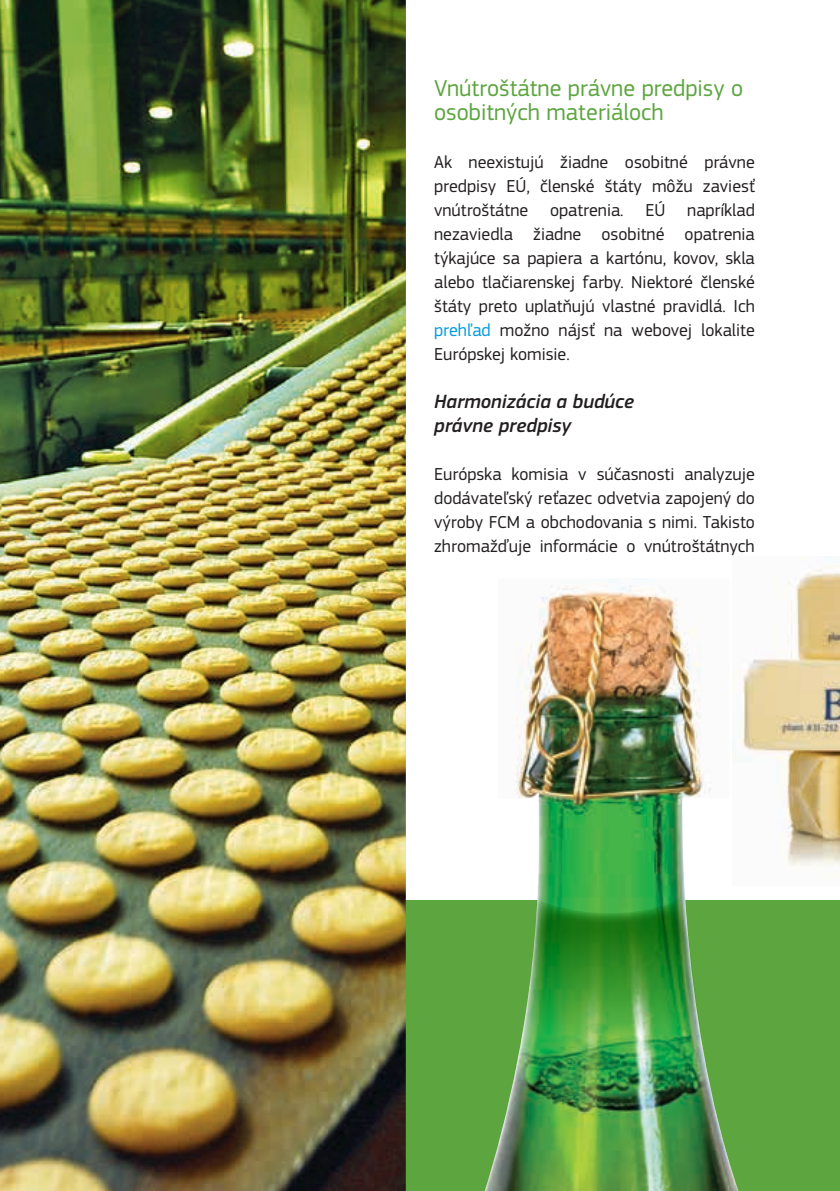
<style>
.page{position:relative;width:840px;height:1191px;background:#fff}
.page>*{position:absolute;margin:0;border:0;box-sizing:border-box;transform-origin:0 0}
.t1{font:24px/24px "EC Square Sans Pro";color:#5ca53f}
.t2{font:italic 500 20px/24px "EC Square Sans Pro";color:#231f20}
.t3{font:18px/24px "EC Square Sans Pro";color:#231f20;text-align:justify}
.s1{color:#009bdf}
</style>
<div class="page">
<img style="left:738px;top:566px;width:101px;height:301px">
<div style="left:0;top:901px;width:839px;height:290px;background:#5ca53f"></div>
<img style="left:484px;top:579px;width:254px;height:612px">
<img style="left:0;top:0;width:405px;height:1191px">
<img style="left:516px;top:896px;width:190px;height:205px">
<h1 class="t1" style="left:434px;top:76px;width:310px">Vnútroštátne právne predpisy o osobitných materiáloch</h1>
<p class="t3" style="left:434px;top:150px;width:322px">Ak neexistujú žiadne osobitné právne predpisy EÚ, členské štáty môžu zaviesť vnútroštátne opatrenia. EÚ napríklad nezaviedla žiadne osobitné opatrenia týkajúce sa papiera a kartónu, kovov, skla alebo tlačiarenskej farby. Niektoré členské štáty preto uplatňujú vlastné pravidlá. Ich <span class="s1">prehľad</span> možno nájsť na webovej lokalite Európskej komisie.</p>
<p class="t2" style="left:434px;top:390px;width:201px">Harmonizácia a budúce právne predpisy</p>
<p class="t3" style="left:434px;top:462px;width:322px">Európska komisia v súčasnosti analyzuje dodávateľský reťazec odvetvia zapojený do výroby FCM a obchodovania s nimi. Takisto zhromažďuje informácie o vnútroštátnych</p>
</div>
